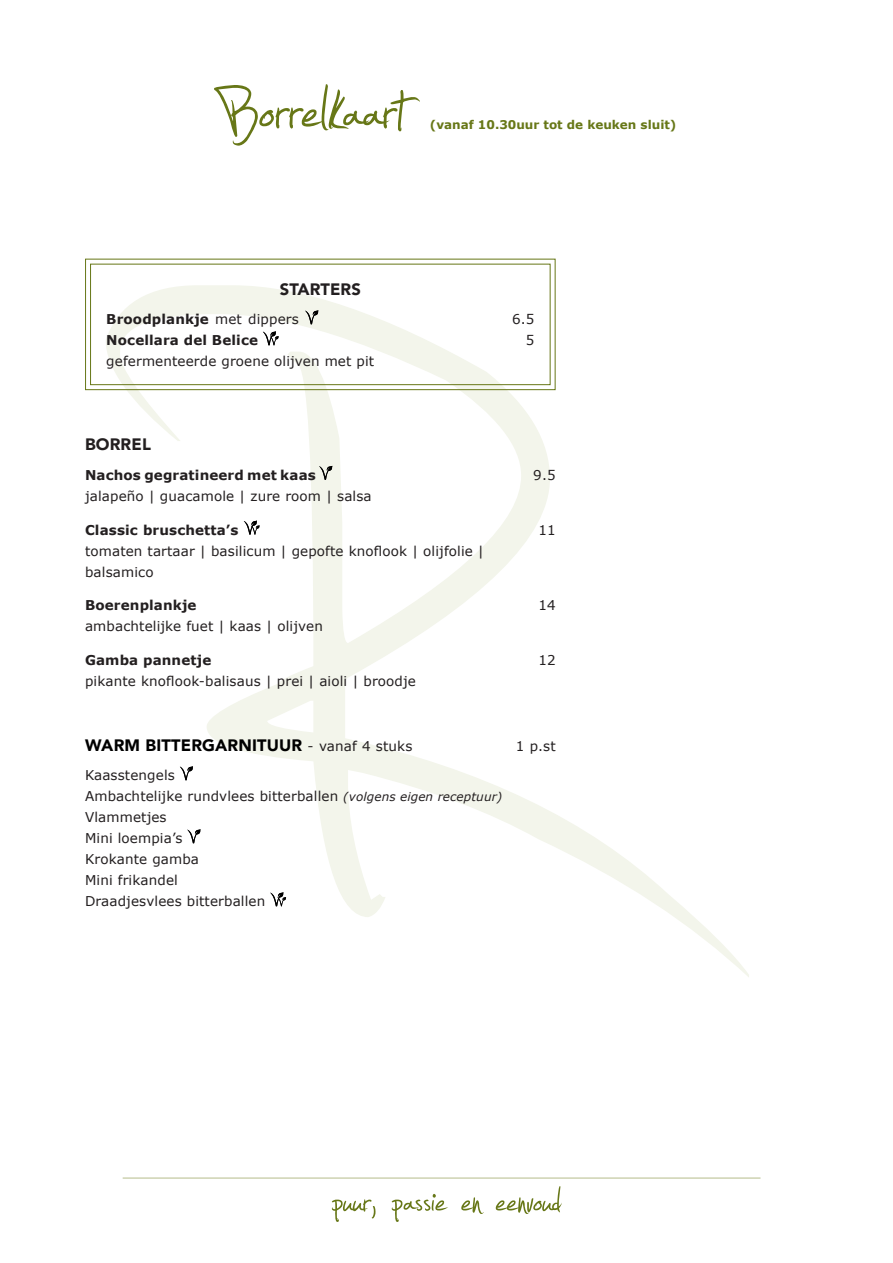
<style>
.page{position:relative;width:893px;height:1263px;background:#fff}
.page>*{position:absolute;margin:0;border:0;box-sizing:border-box;transform-origin:0 0}
.Titel{font:135px "Jellyka Estryas Handwriting";color:#677717}
.t1{font:79.2px "Jellyka Estryas Handwriting";color:#677717}
.koptitel{font:900 16.5px "Avenir";letter-spacing:.01em;color:#000}
.Body{font:900 16.5px "Avenir";letter-spacing:.01em;color:#231f20}
.koptitel-2{font:900 16.5px "Avenir";letter-spacing:.01em;color:#231f20}
.Body-2{font:13.5px/21px "Verdana";letter-spacing:.01em;color:#231f20}
.Body-3{font:700 13.5px "Verdana";letter-spacing:.01em;color:#231f20}
.koptitel-3{font:13.5px "Verdana";color:#231f20}
.Titel-2{font:700 12px "Verdana";color:#677717}
.s1{font-weight:400}
.s2{font-family:"Verdana";font-weight:400;font-size:13.5px;color:#231f20}
.s3{font-style:italic;font-size:12px}
</style>
<div class="page">
<hr style="left:123px;top:1177px;width:637px;height:1px;background:#bdc497">
<svg style="left:128px;top:391px;width:621px;height:586px"></svg>
<svg style="left:85px;top:258px;width:471px;height:133px"></svg>
<div style="left:90px;top:264px;width:461px;height:121px;border:1px solid #677717"></div>
<svg style="left:305px;top:310px;width:13px;height:14px"></svg>
<svg style="left:263px;top:331px;width:16px;height:14px"></svg>
<svg style="left:319px;top:466px;width:13px;height:14px"></svg>
<svg style="left:244px;top:521px;width:16px;height:14px"></svg>
<svg style="left:180px;top:766px;width:13px;height:14px"></svg>
<svg style="left:187px;top:829px;width:14px;height:14px"></svg>
<svg style="left:270px;top:892px;width:16px;height:14px"></svg>
<p class="Titel" style="left:217px;top:53px;width:189px">Borrelkaart</p>
<p class="Titel-2" style="left:430px;top:117px;width:248px">(vanaf 10.30uur tot de keuken sluit)</p>
<p class="Body" style="left:280px;top:275px;width:83px">STARTERS</p>
<p class="Body-3" style="left:106px;top:311px;width:194px">Broodplankje <span class="s1">met dippers</span></p>
<p class="Body-2" style="left:512px;top:309px;width:24px">6.5</p>
<p class="Body-3" style="left:106px;top:332px;width:153px">Nocellara del Belice</p>
<p class="Body-2" style="left:526px;top:330px;width:10px">5</p>
<p class="Body-2" style="left:106px;top:351px;width:269px">gefermenteerde groene olijven met pit</p>
<p class="koptitel-2" style="left:85px;top:430px;width:67px">BORREL</p>
<p class="Body-3" style="left:85px;top:466px;width:232px">Nachos gegratineerd met kaas</p>
<p class="Body-2" style="left:533px;top:465px;width:24px">9.5</p>
<p class="Body-2" style="left:85px;top:486px;width:288px">jalapeño | guacamole | zure room | salsa</p>
<p class="Body-3" style="left:85px;top:521px;width:155px">Classic bruschetta’s</p>
<p class="Body-2" style="left:538px;top:519px;width:19px">11</p>
<p class="Body-2" style="left:85px;top:540px;width:401px">tomaten tartaar | basilicum | gepofte knoflook | olijfolie | balsamico</p>
<p class="Body-3" style="left:85px;top:597px;width:113px">Boerenplankje</p>
<p class="Body-2" style="left:538px;top:595px;width:19px">14</p>
<p class="Body-2" style="left:85px;top:616px;width:239px">ambachtelijke fuet | kaas | olijven</p>
<p class="Body-3" style="left:85px;top:651px;width:128px">Gamba pannetje</p>
<p class="Body-2" style="left:538px;top:650px;width:19px">12</p>
<p class="Body-2" style="left:85px;top:671px;width:332px">pikante knoflook-balisaus | prei | aioli | broodje</p>
<p class="koptitel" style="left:85px;top:731px;width:329px">WARM BITTERGARNITUUR <span class="s2">- vanaf 4 stuks</span></p>
<p class="koptitel-3" style="left:516px;top:737px;width:41px">1 p.st</p>
<p class="Body-2" style="left:85px;top:765px;width:91px">Kaasstengels</p>
<p class="Body-2" style="left:85px;top:786px;width:419px">Ambachtelijke rundvlees bitterballen <span class="s3">(volgens eigen receptuur)</span></p>
<p class="Body-2" style="left:85px;top:807px;width:83px">Vlammetjes</p>
<p class="Body-2" style="left:85px;top:828px;width:99px">Mini loempia’s</p>
<p class="Body-2" style="left:85px;top:849px;width:116px">Krokante gamba</p>
<p class="Body-2" style="left:85px;top:870px;width:94px">Mini frikandel</p>
<p class="Body-2" style="left:85px;top:891px;width:182px">Draadjesvlees bitterballen</p>
<h2 class="t1" style="left:332px;top:1167px;width:230px">puur, passie en eenvoud</h2>
</div>
